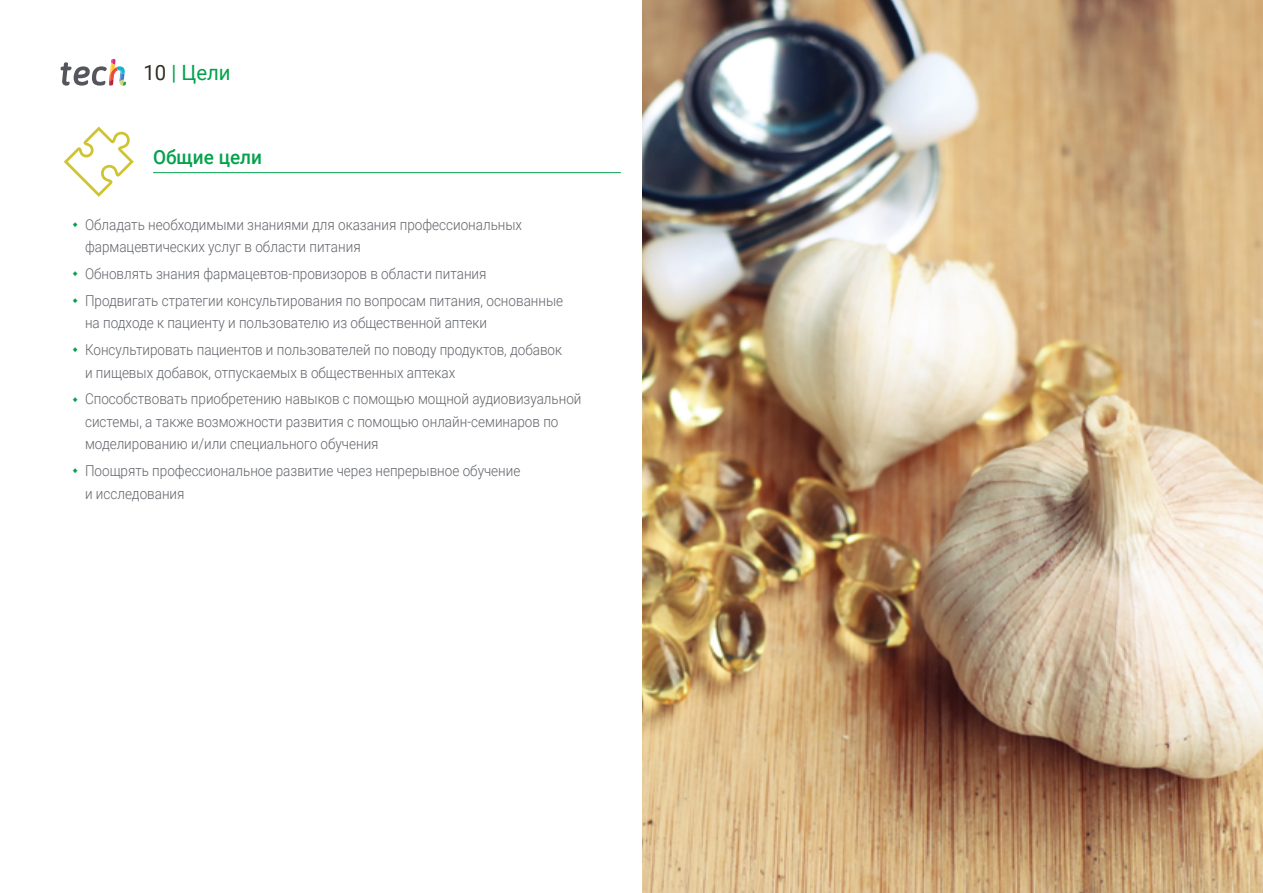
<style>
.page{position:relative;width:1263px;height:893px;background:#fff}
.page>*{position:absolute;margin:0;border:0;box-sizing:border-box;transform-origin:0 0}
.t1{font:21px "Roboto";color:#04a14d}
.t2{font:500 19.5px "Roboto";color:#04a14d}
.t3{font:300 15px/22.5px "Roboto";color:#61646a;scale:.9 1}
.s1{color:#312e20}
</style>
<div class="page">
<img style="left:642px;top:0;width:621px;height:893px">
<svg style="left:61px;top:59px;width:65px;height:27px"></svg>
<hr style="left:153px;top:172px;width:468px;height:1px;background:#04a14d">
<svg style="left:64px;top:127px;width:70px;height:70px"></svg>
<h1 class="t1" style="left:144px;top:57px;width:89px"><span class="s1">10</span> | Цели</h1>
<h2 class="t2" style="left:153px;top:144px;width:110px">Общие цели</h2>
<p class="t3" style="left:85px;top:213px;width:487px">Обладать необходимыми знаниями для оказания профессиональных фармацевтических услуг в области питания</p>
<p class="t3" style="left:85px;top:260px;width:533px;line-height:26.7px">Обновлять знания фармацевтов-провизоров в области питания<br>Продвигать стратегии консультирования по вопросам питания, основанные</p>
<p class="t3" style="left:85px;top:309px;width:532px;line-height:26.7px">на подходе к пациенту и пользователю из общественной аптеки<br>Консультировать пациентов и пользователей по поводу продуктов, добавок</p>
<p class="t3" style="left:85px;top:358px;width:553px;line-height:26.7px">и пищевых добавок, отпускаемых в общественных аптеках<br>Способствовать приобретению навыков с помощью мощной аудиовизуальной</p>
<p class="t3" style="left:85px;top:410px;width:527px">системы, а также возможности развития с помощью онлайн-семинаров по моделированию и/или специального обучения</p>
<p class="t3" style="left:85px;top:459px;width:485px">Поощрять профессиональное развитие через непрерывное обучение и исследования</p>
</div>
